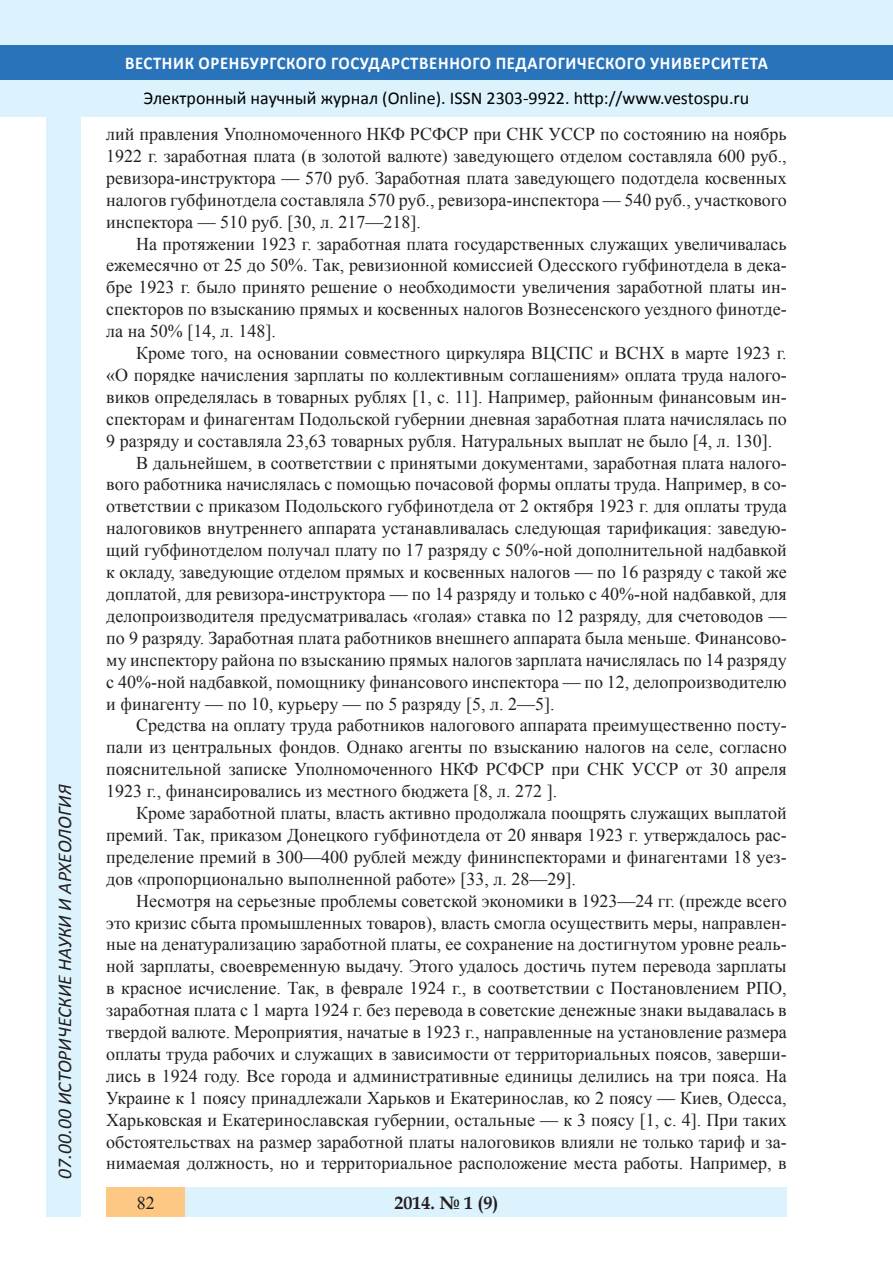
<style>
.page{position:relative;width:893px;height:1263px;background:#fff}
.page>*{position:absolute;margin:0;border:0;box-sizing:border-box;transform-origin:0 0}
.t1{font:italic 19.5px "Calibri";color:#231f20}
.Стиль2{font:18px/21.9px "Times New Roman";color:#231f20;text-align:justify}
.t2{font:18px "Calibri";color:#000}
.t3{font:700 18px "Calibri";letter-spacing:.04em;color:#fff;scale:.93 1}
.t4{font:700 18px "Book Antiqua";color:#231f20}
</style>
<div class="page">
<div style="left:0;top:0;width:893px;height:116px;background:#dcf2fc"></div>
<div style="left:0;top:45px;width:893px;height:34px;background:#2873ba"></div>
<div style="left:106px;top:1188px;width:681px;height:29px;background:#dcf2fc"></div>
<div style="left:106px;top:1188px;width:79px;height:29px;background:#fdc784"></div>
<div style="left:47px;top:116px;width:34px;height:1101px;background:#dcf2fc"></div>
<p class="t1" style="left:51px;top:1179px;width:395px;rotate:-90deg">07.00.00 ИСТОРИЧЕСКИЕ НАУКИ И АРХЕОЛОГИЯ</p>
<p class="t3" style="left:125px;top:51px;width:693px">ВЕСТНИК ОРЕНБУРГСКОГО ГОСУДАРСТВЕННОГО ПЕДАГОГИЧЕСКОГО УНИВЕРСИТЕТА</p>
<p class="t2" style="left:144px;top:86px;width:607px">Электронный научный журнал (Online). ISSN 2303-9922. http://www.vestospu.ru</p>
<p class="Стиль2" style="left:106px;top:123px;width:682px">лий правления Уполномоченного НКФ РСФСР при СНК УССР по состоянию на ноябрь 1922 г. заработная плата (в золотой валюте) заведующего отделом составляла 600 руб., ревизора-инструктора — 570 руб. Заработная плата заведующего подотдела косвенных налогов губфинотдела составляла 570 руб., ревизора-инспектора — 540 руб., участкового инспектора — 510 руб. [30, л. 217—218].</p>
<p class="Стиль2" style="left:106px;top:232px;width:682px;text-indent:30px">На протяжении 1923 г. заработная плата государственных служащих увеличивалась ежемесячно от 25 до 50%. Так, ревизионной комиссией Одесского губфинотдела в дека&shy;бре 1923 г. было принято решение о необходимости увеличения заработной платы ин&shy;спекторов по взысканию прямых и косвенных налогов Вознесенского уездного финотде&shy;ла на 50% [14, л. 148].</p>
<p class="Стиль2" style="left:106px;top:342px;width:682px;text-indent:30px">Кроме того, на основании совместного циркуляра ВЦСПС и ВСНХ в марте 1923 г. «О порядке начисления зарплаты по коллективным соглашениям» оплата труда налого&shy;виков определялась в товарных рублях [1, с. 11]. Например, районным финансовым ин&shy;спекторам и финагентам Подольской губернии дневная заработная плата начислялась по 9 разряду и составляла 23,63 товарных рубля. Натуральных выплат не было [4, л. 130].</p>
<p class="Стиль2" style="left:106px;top:451px;width:682px;text-indent:30px">В дальнейшем, в соответствии с принятыми документами, заработная плата налого&shy;вого работника начислялась с помощью почасовой формы оплаты труда. Например, в со&shy;ответствии с приказом Подольского губфинотдела от 2 октября 1923 г. для оплаты труда налоговиков внутреннего аппарата устанавливалась следующая тарификация: заведую&shy;щий губфинотделом получал плату по 17 разряду с 50%-ной дополнительной надбавкой к окладу, заведующие отделом прямых и косвенных налогов — по 16 разряду с такой же доплатой, для ревизора-инструктора — по 14 разряду и только с 40%-ной надбавкой, для делопроизводителя предусматривалась «голая» ставка по 12 разряду, для счетоводов — по 9 разряду. Заработная плата работников внешнего аппарата была меньше. Финансово&shy;му инспектору района по взысканию прямых налогов зарплата начислялась по 14 разряду с 40%-ной надбавкой, помощнику финансового инспектора — по 12, делопроизводителю и финагенту — по 10, курьеру — по 5 разряду [5, л. 2—5].</p>
<p class="Стиль2" style="left:106px;top:714px;width:682px;text-indent:30px">Средства на оплату труда работников налогового аппарата преимущественно посту&shy;пали из центральных фондов. Однако агенты по взысканию налогов на селе, согласно пояснительной записке Уполномоченного НКФ РСФСР при СНК УССР от 30 апреля 1923 г., финансировались из местного бюджета [8, л. 272 ].</p>
<p class="Стиль2" style="left:106px;top:802px;width:682px;text-indent:30px">Кроме заработной платы, власть активно продолжала поощрять служащих выплатой премий. Так, приказом Донецкого губфинотдела от 20 января 1923 г. утверждалось рас&shy;пределение премий в 300—400 рублей между фининспекторами и финагентами 18 уез&shy;дов «пропорционально выполненной работе» [33, л. 28—29].</p>
<p class="Стиль2" style="left:106px;top:889px;width:682px;text-indent:30px">Несмотря на серьезные проблемы советской экономики в 1923—24 гг. (прежде всего это кризис сбыта промышленных товаров), власть смогла осуществить меры, направлен&shy;ные на денатурализацию заработной платы, ее сохранение на достигнутом уровне реаль&shy;ной зарплаты, своевременную выдачу. Этого удалось достичь путем перевода зарплаты в красное исчисление. Так, в феврале 1924 г., в соответствии с Постановлением РПО, заработная плата с 1 марта 1924 г. без перевода в советские денежные знаки выдавалась в твердой валюте. Мероприятия, начатые в 1923 г., направленные на установление размера оплаты труда рабочих и служащих в зависимости от территориальных поясов, заверши&shy;лись в 1924 году. Все города и административные единицы делились на три пояса. На Украине к 1 поясу принадлежали Харьков и Екатеринослав, ко 2 поясу — Киев, Одесса, Харьковская и Екатеринославская губернии, остальные — к 3 поясу [1, с. 4]. При таких обстоятельствах на размер заработной платы налоговиков влияли не только тариф и за&shy;нимаемая должность, но и территориальное расположение места работы. Например, в</p>
<p class="Стиль2" style="left:137px;top:1191px;width:19px">82</p>
<p class="t4" style="left:394px;top:1190px;width:106px">2014. № 1 (9)</p>
</div>
